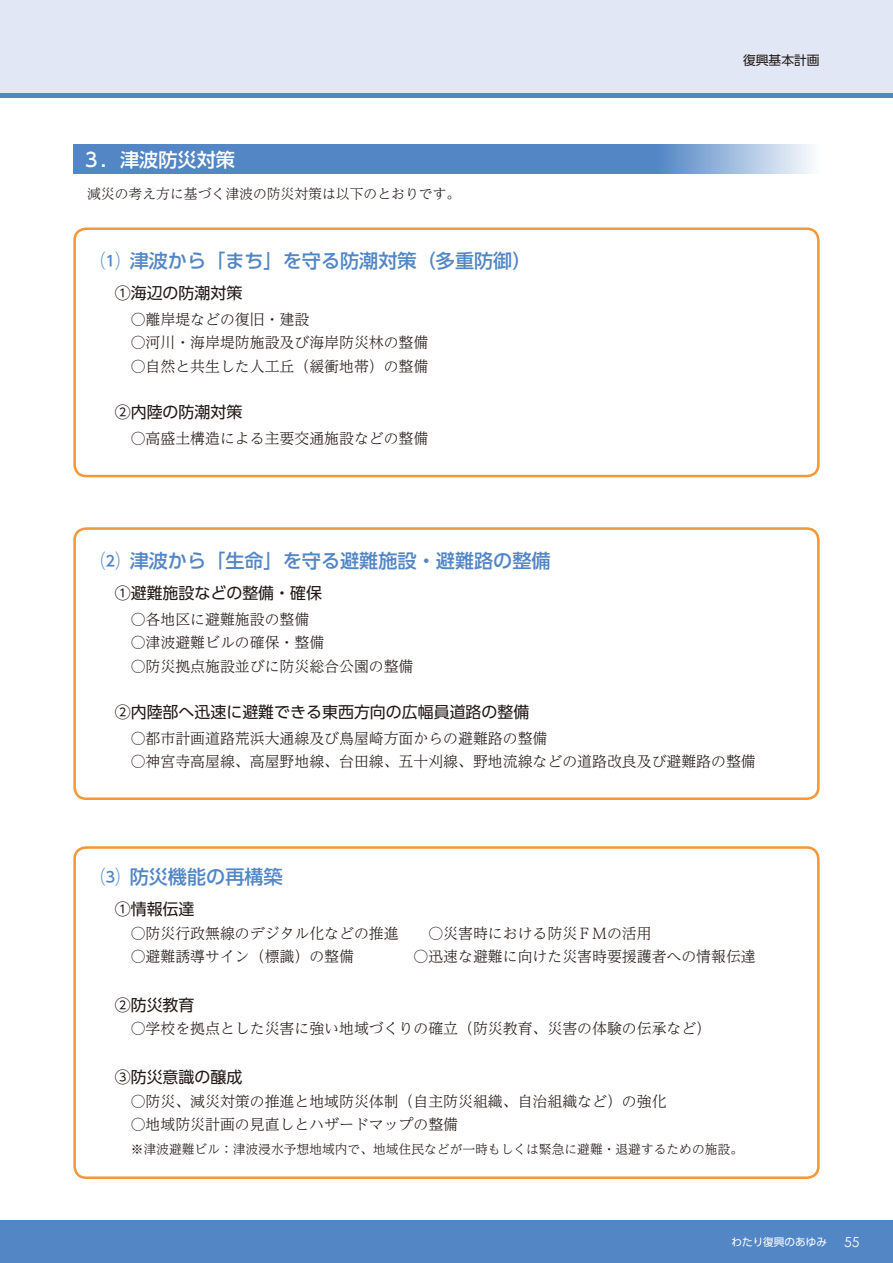
<style>
.page{position:relative;width:893px;height:1263px;background:#fff}
.page>*{position:absolute;margin:0;border:0;box-sizing:border-box;transform-origin:0 0}
.t1{font:500 19.2px "UD Shin Go Pro";color:#5286c5}
.t2{font:500 19.2px "UD Shin Go Pro";color:#fff}
.t3{font:15.9px "UD Shin Go Pro";color:#231916}
.t4{font:300 14.85px "UD Reimin Pro";color:#231916}
.t5{font:300 13.8px "UD Reimin Pro";color:#231916}
.t6{font:300 12.75px "UD Reimin Pro";color:#231916}
.t7{font:12.75px "UD Shin Go Pro";color:#231916}
.t8{font:10.65px "UD Shin Go Pro";color:#fff}
.s1{font-family:"Century Gothic";font-size:13.8px}
</style>
<div class="page">
<div style="left:0;top:1220px;width:893px;height:43px;background:#5286c5"></div>
<div style="left:0;top:0;width:893px;height:98px;background:#e1e7f5"></div>
<hr style="left:0;top:94px;width:893px;height:4px;background:#5286c5">
<svg style="left:73px;top:145px;width:739px;height:29px;background:#6391ca"></svg>
<div style="left:73px;top:227px;width:747px;height:250px;border:3px solid #f3993a;border-radius:11px"></div>
<div style="left:73px;top:527px;width:747px;height:273px;border:3px solid #f3993a;border-radius:11px"></div>
<div style="left:73px;top:846px;width:747px;height:333px;border:3px solid #f3993a;border-radius:11px"></div>
<p class="t2" style="left:82px;top:144px;width:155px">３．津波防災対策</p>
<p class="t5" style="left:87px;top:183px;width:375px">減災の考え方に基づく津波の防災対策は以下のとおりです。</p>
<p class="t1" style="left:101px;top:245px;width:432px">⑴ 津波から「まち」を守る防潮対策（多重防御）</p>
<p class="t3" style="left:115px;top:280px;width:129px">①海辺の防潮対策</p>
<p class="t4" style="left:131px;top:307px;width:180px">○離岸堤などの復旧・建設</p>
<p class="t4" style="left:131px;top:331px;width:299px">○河川・海岸堤防施設及び海岸防災林の整備</p>
<p class="t4" style="left:131px;top:354px;width:299px">○自然と共生した人工丘（緩衝地帯）の整備</p>
<p class="t3" style="left:115px;top:399px;width:129px">②内陸の防潮対策</p>
<p class="t4" style="left:131px;top:426px;width:299px">○高盛土構造による主要交通施設などの整備</p>
<p class="t1" style="left:101px;top:545px;width:451px">⑵ 津波から「生命」を守る避難施設・避難路の整備</p>
<p class="t7" style="left:743px;top:50px;width:78px">復興基本計画</p>
<p class="t3" style="left:115px;top:580px;width:209px">①避難施設などの整備・確保</p>
<p class="t4" style="left:131px;top:607px;width:180px">○各地区に避難施設の整備</p>
<p class="t4" style="left:131px;top:630px;width:195px">○津波避難ビルの確保・整備</p>
<p class="t4" style="left:131px;top:654px;width:284px">○防災拠点施設並びに防災総合公園の整備</p>
<p class="t3" style="left:115px;top:699px;width:416px">②内陸部へ迅速に避難できる東西方向の広幅員道路の整備</p>
<p class="t4" style="left:131px;top:726px;width:418px">○都市計画道路荒浜大通線及び鳥屋崎方面からの避難路の整備</p>
<p class="t4" style="left:131px;top:749px;width:627px">○神宮寺高屋線、高屋野地線、台田線、五十刈線、野地流線などの道路改良及び避難路の整備</p>
<p class="t1" style="left:101px;top:861px;width:183px">⑶ 防災機能の再構築</p>
<p class="t3" style="left:115px;top:896px;width:81px">①情報伝達</p>
<p class="t4" style="left:131px;top:921px;width:522px">○防災行政無線のデジタル化などの推進　　○災害時における防災ＦＭの活用</p>
<p class="t4" style="left:131px;top:944px;width:627px">○避難誘導サイン（標識）の整備　　　　○迅速な避難に向けた災害時要援護者への情報伝達</p>
<p class="t3" style="left:115px;top:992px;width:81px">②防災教育</p>
<p class="t4" style="left:131px;top:1017px;width:582px">○学校を拠点とした災害に強い地域づくりの確立（防災教育、災害の体験の伝承など）</p>
<p class="t3" style="left:115px;top:1064px;width:129px">③防災意識の醸成</p>
<p class="t4" style="left:131px;top:1089px;width:537px">○防災、減災対策の推進と地域防災体制（自主防災組織、自治組織など）の強化</p>
<p class="t4" style="left:131px;top:1112px;width:329px">○地域防災計画の見直しとハザードマップの整備</p>
<p class="t6" style="left:131px;top:1138px;width:614px">※津波避難ビル：津波浸水予想地域内で、地域住民などが一時もしくは緊急に避難・退避するための施設。</p>
<p class="t8" style="left:731px;top:1233px;width:129px">わたり復興のあゆみ <span class="s1">55</span></p>
</div>
